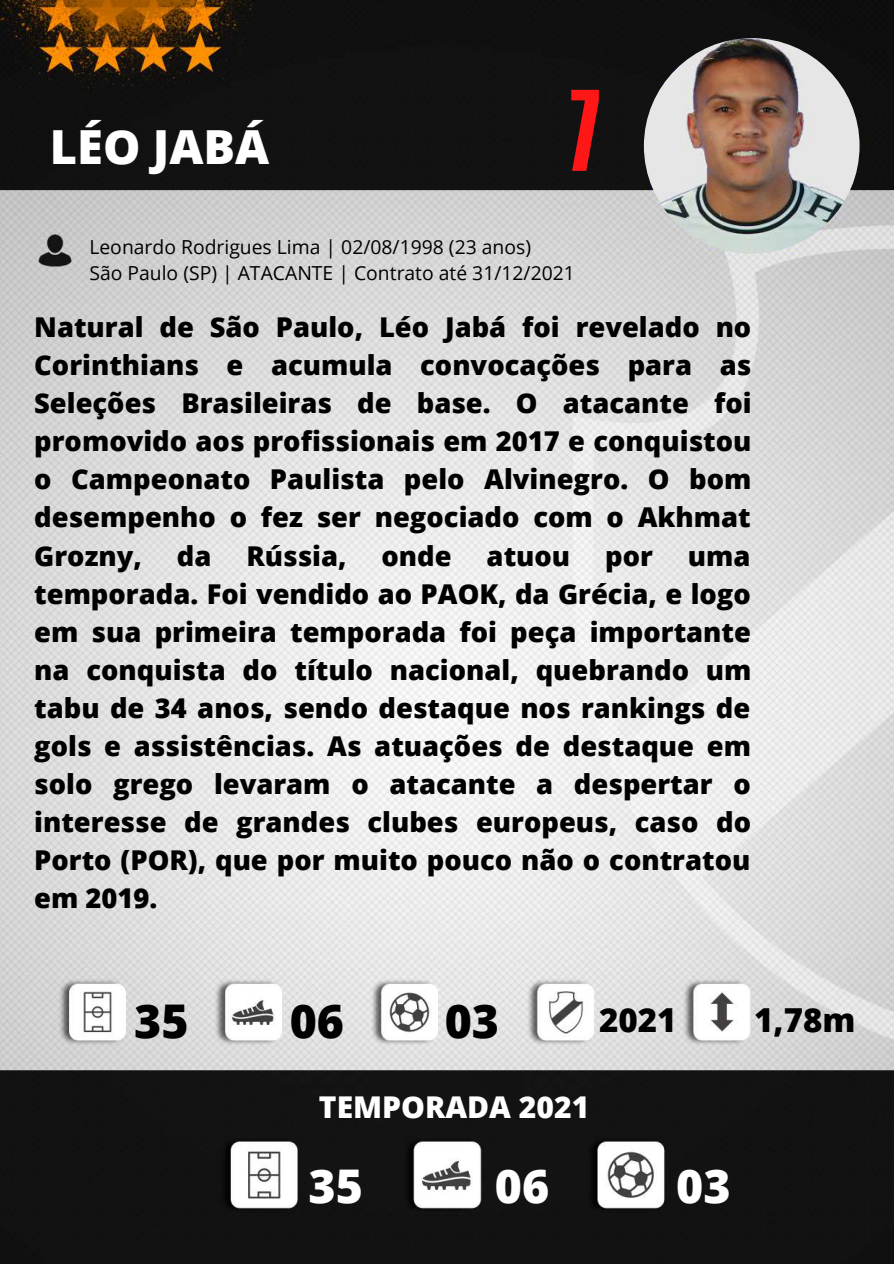
<style>
.page{position:relative;width:894px;height:1264px;background:#fff}
.page>*{position:absolute;margin:0;border:0;box-sizing:border-box;transform-origin:0 0}
.t1{font:99.75px "Aka Acid GR Compacta";color:#ff1616}
.t2{font:800 46.95px "Open Sans";color:#fff}
.t3{font:800 46.5px "Open Sans";color:#000}
.t4{font:800 46.5px "Open Sans";color:#fff}
.t5{font:800 33px "Open Sans";color:#000}
.t6{font:800 30px "Open Sans";color:#fff}
.t7{font:800 27.3px/38.1px "Open Sans";color:#000;text-align:justify}
.t8{font:19.35px/26.1px "Open Sans";color:#000}
</style>
<div class="page">
<img style="left:0;top:0;width:893px;height:1263px">
<img style="left:643px;top:38px;width:216px;height:216px;border-radius:50%">
<div style="left:372px;top:1072px;width:150px;height:49px;background:#131313"></div>
<h2 class="t2" style="left:50px;top:114px;width:221px">LÉO JABÁ</h2>
<h1 class="t1" style="left:568px;top:92px;width:36px">7</h1>
<p class="t8" style="left:89px;top:233px;width:487px">Leonardo Rodrigues Lima | 02/08/1998 (23 anos)<br>São Paulo (SP) | ATACANTE | Contrato até 31/12/2021</p>
<p class="t7" style="left:34px;top:307px;width:718px">Natural de São Paulo, Léo Jabá foi revelado no Corinthians e acumula convocações para as Seleções Brasileiras de base. O atacante foi promovido aos profissionais em 2017 e conquistou o Campeonato Paulista pelo Alvinegro. O bom desempenho o fez ser negociado com o Akhmat Grozny,</p>
<p class="t7" style="left:177px;top:536px;width:36px">da</p>
<p class="t7" style="left:246px;top:536px;width:102px">Rússia,</p>
<p class="t7" style="left:381px;top:536px;width:72px">onde</p>
<p class="t7" style="left:486px;top:536px;width:85px">atuou</p>
<p class="t7" style="left:605px;top:536px;width:49px">por</p>
<p class="t7" style="left:34px;top:536px;width:718px;text-indent:653px">uma temporada. Foi vendido ao PAOK, da Grécia, e logo em sua primeira temporada foi peça importante na conquista do título nacional, quebrando um tabu de 34 anos, sendo destaque nos rankings de gols e assistências. As atuações de destaque em solo grego levaram o atacante a despertar o interesse de grandes clubes europeus, caso do Porto (POR), que por muito pouco não o contratou em 2019.</p>
<h3 class="t3" style="left:134px;top:988px;width:56px">35</h3>
<h3 class="t3" style="left:289px;top:988px;width:56px">06</h3>
<h3 class="t3" style="left:444px;top:988px;width:56px">03</h3>
<p class="t5" style="left:599px;top:997px;width:79px">2021</p>
<p class="t5" style="left:754px;top:997px;width:103px">1,78m</p>
<p class="t6" style="left:319px;top:1085px;width:272px">TEMPORADA 2021</p>
<h3 class="t4" style="left:308px;top:1153px;width:56px">35</h3>
<h3 class="t4" style="left:495px;top:1153px;width:56px">06</h3>
<h3 class="t4" style="left:676px;top:1153px;width:56px">03</h3>
</div>
